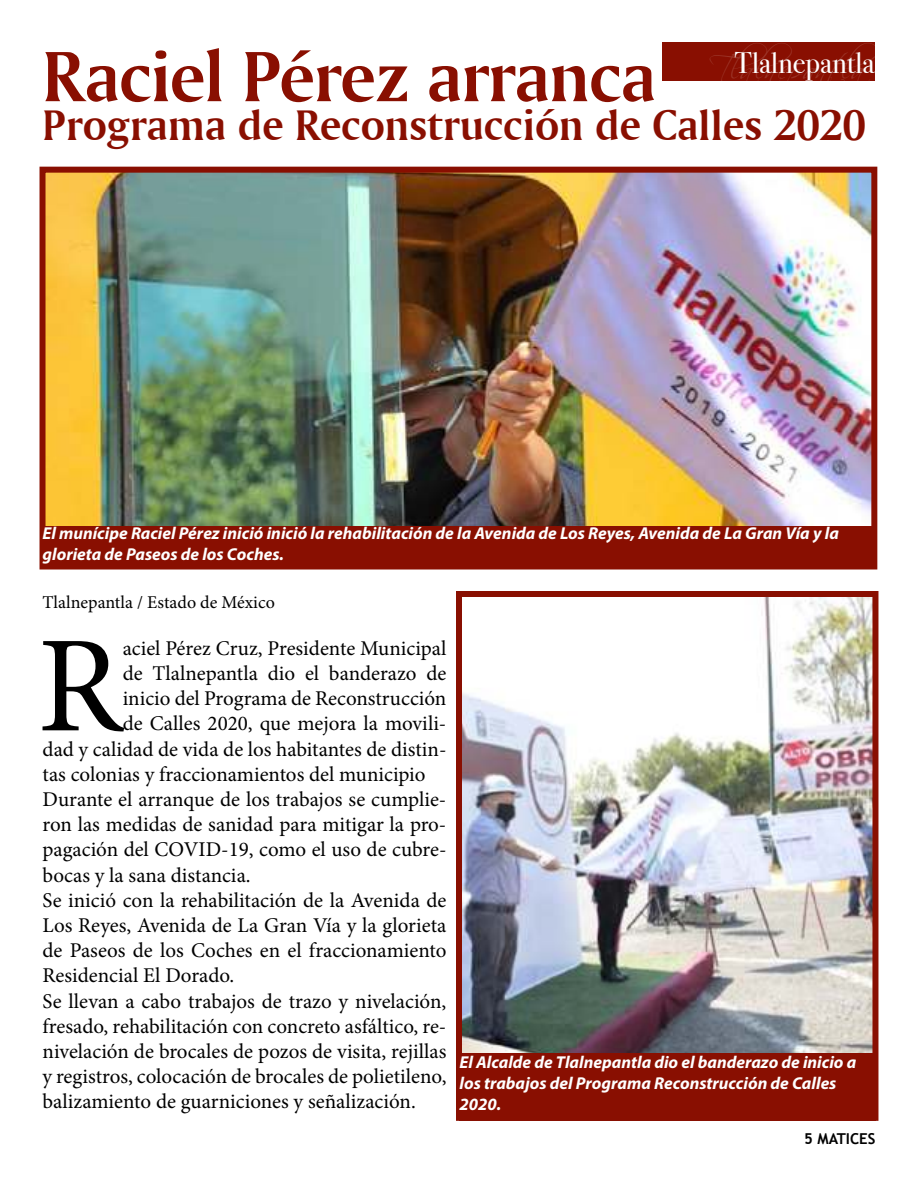
<style>
.page{position:relative;width:918px;height:1188px;background:#fff}
.page>*{position:absolute;margin:0;border:0;box-sizing:border-box;transform-origin:0 0}
.t1{font:137.25px "Minion Pro";color:#000}
.t2{font:75px "Amerigo BT Bold A";letter-spacing:-.015em;color:#890f01}
.t3{font:45px "Amerigo BT Bold A";color:#890f01}
.t4{font:30px "Scriptina";color:#fff}
.t5{font:30px "Bodoni Svty Two ITCTT";color:#fff}
.t6{font:21px "Minion Pro";color:#000}
.t7{font:18px "Minion Pro";color:#000}
.t8{font:italic 700 17.25px/20.7px "Myriad Pro";color:#fff}
.t9{font:700 15px "Trebuchet MS";color:#000}
</style>
<div class="page">
<div style="left:662px;top:43px;width:212px;height:38px;background:#890f01"></div>
<img style="left:47px;top:174px;width:823px;height:352px">
<div style="left:40px;top:167px;width:837px;height:403px;border:6px solid #890f01"></div>
<div style="left:43px;top:526px;width:832px;height:41px;background:#890f01"></div>
<img style="left:463px;top:598px;width:408px;height:455px">
<div style="left:456px;top:591px;width:422px;height:530px;border:6px solid #890f01"></div>
<div style="left:459px;top:1053px;width:416px;height:68px;background:#890f01"></div>
<h2 class="t2" style="left:43px;top:48px;width:615px">Raciel Pérez arranca</h2>
<h3 class="t4" style="left:708px;top:51px;width:172px">Tla lnepantla</h3>
<h3 class="t5" style="left:734px;top:51px;width:141px">Tlalnepantla</h3>
<h3 class="t3" style="left:43px;top:108px;width:825px">Programa de Reconstrucción de Calles 2020</h3>
<p class="t8" style="left:43px;top:524px;width:798px">El munícipe Raciel Pérez inició inició la rehabilitación de la Avenida de Los Reyes, Avenida de La Gran Vía y la glorieta de Paseos de los Coches.</p>
<p class="t7" style="left:43px;top:593px;width:234px">Tlalnepantla / Estado de México</p>
<h1 class="t1" style="left:37px;top:619px;width:87px">R</h1>
<p class="t6" style="left:123px;top:638px;width:325px">aciel Pérez Cruz, Presidente Municipal</p>
<p class="t6" style="left:123px;top:663px;width:325px">de Tlalnepantla dio el banderazo de</p>
<p class="t6" style="left:123px;top:688px;width:325px">inicio del Programa de Reconstrucción</p>
<p class="t6" style="left:123px;top:713px;width:325px">de Calles 2020, que mejora la movili-</p>
<p class="t6" style="left:43px;top:739px;width:405px">dad y calidad de vida de los habitantes de distin-</p>
<p class="t6" style="left:43px;top:764px;width:385px">tas colonias y fraccionamientos del municipio</p>
<p class="t6" style="left:43px;top:789px;width:405px">Durante el arranque de los trabajos se cumplie-</p>
<p class="t6" style="left:43px;top:814px;width:405px">ron las medidas de sanidad para mitigar la pro-</p>
<p class="t6" style="left:43px;top:839px;width:405px">pagación del COVID-19, como el uso de cubre-</p>
<p class="t6" style="left:43px;top:865px;width:210px">bocas y la sana distancia.</p>
<p class="t6" style="left:43px;top:890px;width:405px">Se inició con la rehabilitación de la Avenida de</p>
<p class="t6" style="left:43px;top:915px;width:405px">Los Reyes, Avenida de La Gran Vía y la glorieta</p>
<p class="t6" style="left:43px;top:940px;width:405px">de Paseos de los Coches en el fraccionamiento</p>
<p class="t6" style="left:43px;top:965px;width:193px">Residencial El Dorado.</p>
<p class="t6" style="left:43px;top:991px;width:405px">Se llevan a cabo trabajos de trazo y nivelación,</p>
<p class="t6" style="left:43px;top:1016px;width:405px">fresado, rehabilitación con concreto asfáltico, re-</p>
<p class="t6" style="left:43px;top:1041px;width:405px">nivelación de brocales de pozos de visita, rejillas</p>
<p class="t6" style="left:43px;top:1066px;width:405px">y registros, colocación de brocales de polietileno,</p>
<p class="t6" style="left:43px;top:1091px;width:375px">balizamiento de guarniciones y señalización.</p>
<p class="t8" style="left:456px;top:1054px;width:391px">Se informó que se continuará con l s medidas sanitari s en los vehículos que utilizan los servidores</p>
<p class="t8" style="left:460px;top:1054px;width:398px">El Alcalde de Tlalnepantla dio el banderazo de inicio a los trabajos del Programa Reconstrucción de Calles<br>2020.</p>
<p class="t9" style="left:804px;top:1130px;width:73px">5 MATICES</p>
</div>
